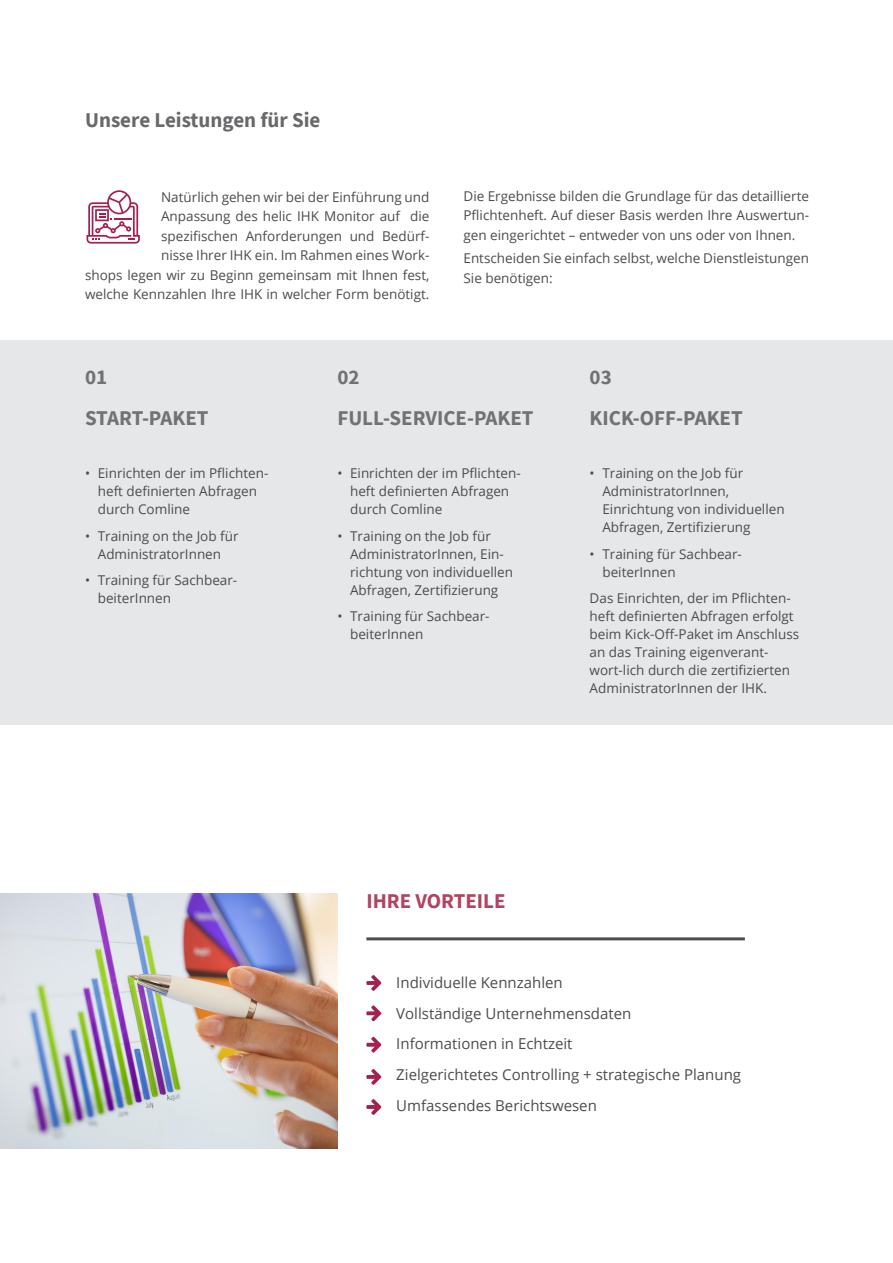
<style>
.page{position:relative;width:893px;height:1263px;background:#fff}
.page>*{position:absolute;margin:0;border:0;box-sizing:border-box;transform-origin:0 0}
.Titel_3_-_SS_bold_14{font:700 21px "Source Sans Pro";color:#717275}
.Titel_3_-_SS_bold_14-2{font:700 21px "Source Sans Pro";color:#69696c}
.Titel_3_-_SS_bold_14-3{font:700 21px "Source Sans Pro";color:#b2445f}
.Aufzählung_-_OS_regu{font:15px "Open Sans";color:#4b4c4d}
.Fließtext_-_OS_regul{font:13.5px/18px "Open Sans";color:#4b4c4d}
</style>
<div class="page">
<img style="left:0;top:893px;width:337px;height:255px">
<div style="left:0;top:341px;width:893px;height:384px;background:#e6e7e9"></div>
<svg style="left:87px;top:190px;width:53px;height:54px"></svg>
<hr style="left:366px;top:937px;width:379px;height:3px;background:#4b4c4d">
<svg style="left:366px;top:975px;width:15px;height:16px"></svg>
<svg style="left:366px;top:1005px;width:15px;height:16px"></svg>
<svg style="left:366px;top:1037px;width:15px;height:16px"></svg>
<svg style="left:366px;top:1069px;width:15px;height:16px"></svg>
<svg style="left:366px;top:1099px;width:15px;height:16px"></svg>
<p class="Titel_3_-_SS_bold_14-2" style="left:85px;top:105px;width:237px">Unsere Leistungen für Sie</p>
<p class="Fließtext_-_OS_regul" style="left:85px;top:187px;width:346px;line-height:19.5px;text-align:right">Natürlich gehen wir bei der Einführung und<br>Anpassung des helic IHK Monitor auf die spezifischen Anforderungen und Bedürf-<br>nisse Ihrer IHK ein. Im Rahmen eines Work-<br>shops legen wir zu Beginn gemeinsam mit Ihnen fest, welche Kennzahlen Ihre IHK in welcher Form benötigt.</p>
<p class="Fließtext_-_OS_regul" style="left:463px;top:186px;width:347px;line-height:19.5px;text-align:justify">Die Ergebnisse bilden die Grundlage für das detaillierte Pflichtenheft. Auf dieser Basis werden Ihre Auswertun&shy;gen eingerichtet – entweder von uns oder von Ihnen.</p>
<p class="Fließtext_-_OS_regul" style="left:463px;top:248px;width:347px;line-height:19.5px">Entscheiden Sie einfach selbst, welche Dienstleistungen<br>Sie benötigen:</p>
<p class="Titel_3_-_SS_bold_14" style="left:85px;top:363px;width:24px">01</p>
<p class="Titel_3_-_SS_bold_14" style="left:337px;top:363px;width:24px">02</p>
<p class="Titel_3_-_SS_bold_14" style="left:590px;top:363px;width:24px">03</p>
<p class="Titel_3_-_SS_bold_14" style="left:85px;top:403px;width:125px">START-PAKET</p>
<p class="Titel_3_-_SS_bold_14" style="left:337px;top:403px;width:198px">FULL-SERVICE-PAKET</p>
<p class="Titel_3_-_SS_bold_14" style="left:590px;top:403px;width:155px">KICK-OFF-PAKET</p>
<p class="Fließtext_-_OS_regul" style="left:98px;top:464px;width:172px;text-indent:-13px">• Einrichten der im Pflichten&shy;heft definierten Abfragen durch Comline</p>
<p class="Fließtext_-_OS_regul" style="left:85px;top:526px;width:155px;text-align:center">• Training on the Job für<br>AdministratorInnen</p>
<p class="Fließtext_-_OS_regul" style="left:98px;top:571px;width:141px;text-indent:-13px">• Training für Sachbear&shy;beiterInnen</p>
<p class="Fließtext_-_OS_regul" style="left:350px;top:464px;width:172px;text-indent:-13px">• Einrichten der im Pflichten&shy;heft definierten Abfragen durch Comline</p>
<p class="Fließtext_-_OS_regul" style="left:350px;top:526px;width:165px;text-indent:-13px">• Training on the Job für<br>AdministratorInnen, Ein&shy;richtung von individuellen<br>Abfragen, Zertifizierung</p>
<p class="Fließtext_-_OS_regul" style="left:350px;top:607px;width:141px;text-indent:-13px">• Training für Sachbear&shy;beiterInnen</p>
<p class="Fließtext_-_OS_regul" style="left:602px;top:464px;width:184px;text-indent:-13px">• Training on the Job für<br>AdministratorInnen,<br>Einrichtung von individuellen<br>Abfragen, Zertifizierung</p>
<p class="Fließtext_-_OS_regul" style="left:602px;top:544px;width:141px;text-indent:-13px">• Training für Sachbear&shy;beiterInnen</p>
<p class="Fließtext_-_OS_regul" style="left:590px;top:589px;width:211px">Das Einrichten, der im Pflichten&shy;heft definierten Abfragen erfolgt beim Kick-Off-Paket im Anschluss an das Training eigenverant&shy;wort-lich durch die zertifizierten AdministratorInnen der IHK.</p>
<p class="Titel_3_-_SS_bold_14-3" style="left:366px;top:886px;width:141px">IHRE VORTEILE</p>
<p class="Aufzählung_-_OS_regu" style="left:396px;top:972px;width:168px">Individuelle Kennzahlen</p>
<p class="Aufzählung_-_OS_regu" style="left:396px;top:1003px;width:237px">Vollständige Unternehmensdaten</p>
<p class="Aufzählung_-_OS_regu" style="left:396px;top:1033px;width:178px">Informationen in Echtzeit</p>
<p class="Aufzählung_-_OS_regu" style="left:396px;top:1064px;width:346px">Zielgerichtetes Controlling + strategische Planung</p>
<p class="Aufzählung_-_OS_regu" style="left:396px;top:1095px;width:202px">Umfassendes Berichtswesen</p>
</div>
